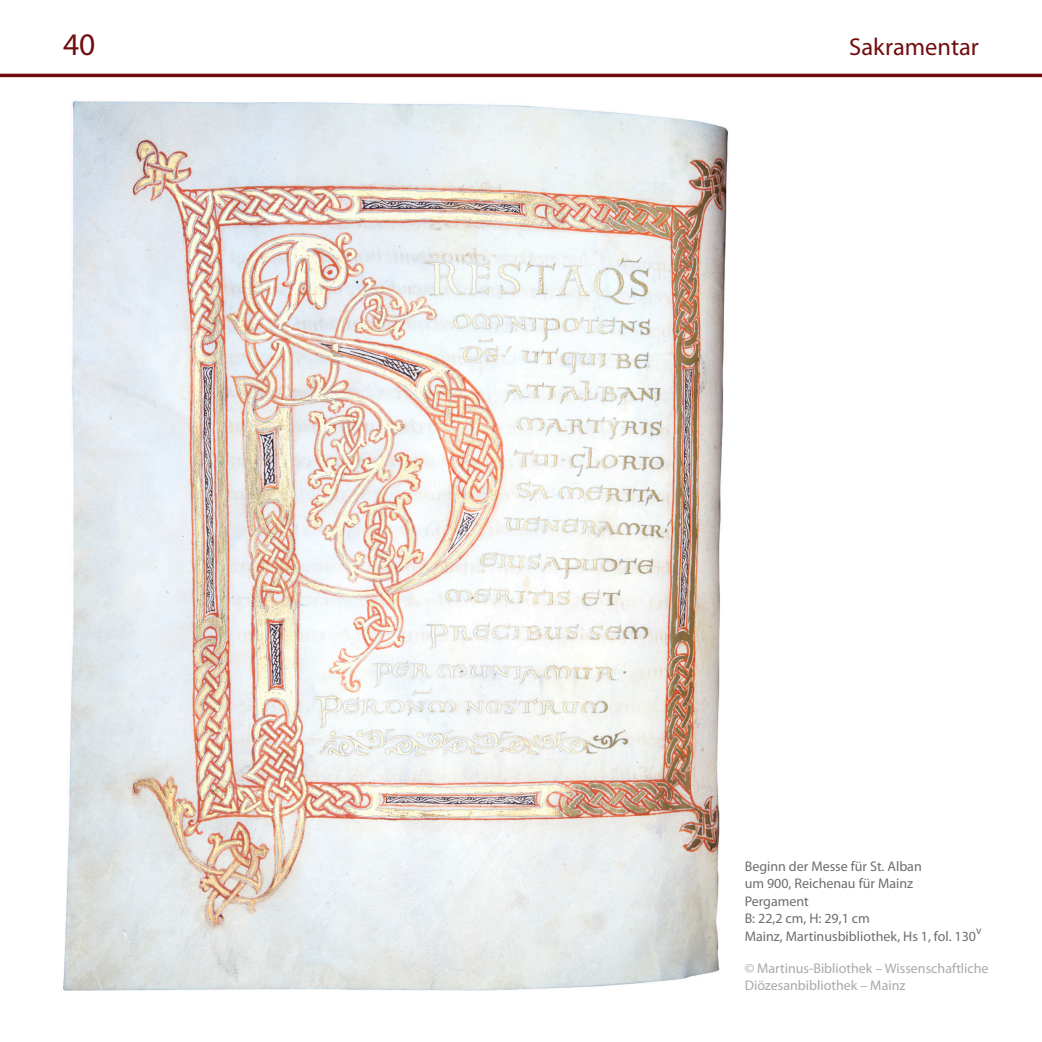
<style>
.page{position:relative;width:1042px;height:1042px;background:#fff}
.page>*{position:absolute;margin:0;border:0;box-sizing:border-box;transform-origin:0 0}
.t1{font:31.5px "Myriad Pro";color:#720d0f}
.t2{font:24.5px "Myriad Pro";color:#720d0f}
.t3{font:14px "Myriad Pro";color:#6c6d70}
.t4{font:14px "Myriad Pro";color:#a8a9ad}
.t5{font:11.2px "Myriad Pro";color:#6c6d70}
</style>
<div class="page">
<img style="left:63px;top:101px;width:666px;height:890px">
<hr style="left:0;top:74px;width:1042px;height:3px;background:#720d0f">
<p class="t1" style="left:63px;top:25px;width:34px">40</p>
<p class="t2" style="left:849px;top:32px;width:131px">Sakramentar</p>
<p class="t3" style="left:745px;top:857px;width:179px">Beginn der Messe für St. Alban</p>
<p class="t3" style="left:745px;top:875px;width:170px">um 900, Reichenau für Mainz</p>
<p class="t3" style="left:745px;top:892px;width:66px">Pergament</p>
<p class="t3" style="left:745px;top:910px;width:127px">B: 22,2 cm, H: 29,1 cm</p>
<p class="t3" style="left:745px;top:927px;width:233px">Mainz, Martinusbibliothek, Hs 1, fol. 130</p>
<p class="t5" style="left:976px;top:923px;width:7px">v</p>
<p class="t4" style="left:745px;top:960px;width:245px">© Martinus-Bibliothek – Wissenschaftliche</p>
<p class="t4" style="left:745px;top:976px;width:162px">Diözesanbibliothek – Mainz</p>
</div>
